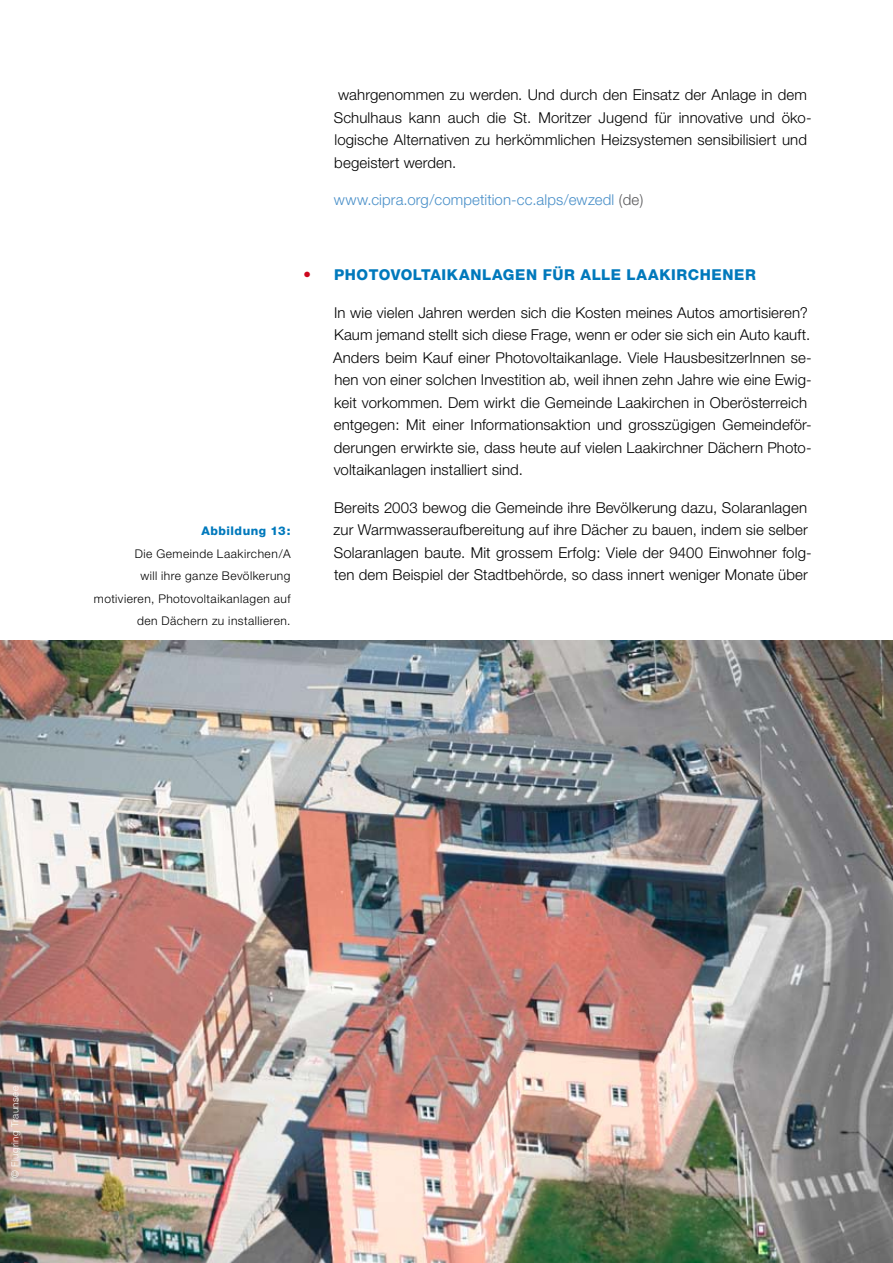
<style>
.page{position:relative;width:893px;height:1263px;background:#fff}
.page>*{position:absolute;margin:0;border:0;box-sizing:border-box;transform-origin:0 0}
.t1{font:800 30px "Helvetica Neue CE";color:#cd071e}
.t2{font:300 15px/22.5px "Helvetica Neue CE";letter-spacing:.01em;color:#000}
.t3{font:300 15px "Helvetica Neue CE";letter-spacing:.01em;color:#498fc8}
.t4{font:800 15px "Helvetica Neue CE";letter-spacing:.04em;color:#0079bc}
.t5{font:300 12px/22.5px "Helvetica Neue CE";letter-spacing:.04em;color:#000;text-align:right}
.t6{font:800 12px "Helvetica Neue CE";color:#0079bc}
.t7{font:300 9.75px "Helvetica Neue CE";letter-spacing:.045em;color:#fff}
.s1{color:#58585a}
</style>
<div class="page">
<img style="left:0;top:640px;width:893px;height:623px">
<p class="t2" style="left:334px;top:83px;width:479px">wahrgenommen zu werden. Und durch den Einsatz der Anlage in dem Schulhaus kann auch die St. Moritzer Jugend für innovative und öko&shy;logische Alternativen zu herkömmlichen Heizsystemen sensibilisiert und begeistert werden.</p>
<p class="t3" style="left:334px;top:191px;width:311px">www.cipra.org/competition-cc.alps/ewzedl <span class="s1">(de)</span></p>
<h1 class="t1" style="left:302px;top:254px;width:11px">·</h1>
<p class="t6" style="left:201px;top:523px;width:91px">ABBILDUNG 13:</p>
<p class="t5" style="left:94px;top:542px;width:198px">Die Gemeinde Laakirchen/A<br>will ihre ganze Bevölkerung motivieren, Photovoltaikanlagen auf den Dächern zu installieren.</p>
<p class="t4" style="left:334px;top:266px;width:423px">PHOTOVOLTAIKANLAGEN FÜR ALLE LAAKIRCHENER</p>
<p class="t2" style="left:333px;top:301px;width:480px">In wie vielen Jahren werden sich die Kosten meines Autos amortisieren?<br>Kaum jemand stellt sich diese Frage, wenn er oder sie sich ein Auto kauft.<br>Anders beim Kauf einer Photovoltaikanlage. Viele HausbesitzerInnen se&shy;hen von einer solchen Investition ab, weil ihnen zehn Jahre wie eine Ewig&shy;keit vorkommen. Dem wirkt die Gemeinde Laakirchen in Oberösterreich entgegen: Mit einer Informationsaktion und grosszügigen Gemeindeför&shy;derungen erwirkte sie, dass heute auf vielen Laakirchner Dächern Photo&shy;voltaikanlagen installiert sind.</p>
<p class="t2" style="left:334px;top:496px;width:479px">Bereits 2003 bewog die Gemeinde ihre Bevölkerung dazu, Solaranlagen zur Warmwasseraufbereitung auf ihre Dächer zu bauen, indem sie selber Solaranlagen baute. Mit grossem Erfolg: Viele der 9400 Einwohner folg&shy;ten dem Beispiel der Stadtbehörde, so dass innert weniger Monate über</p>
<p class="t7" style="left:9px;top:1178px;width:93px;rotate:-90deg">© Flugring Traunsee</p>
</div>
